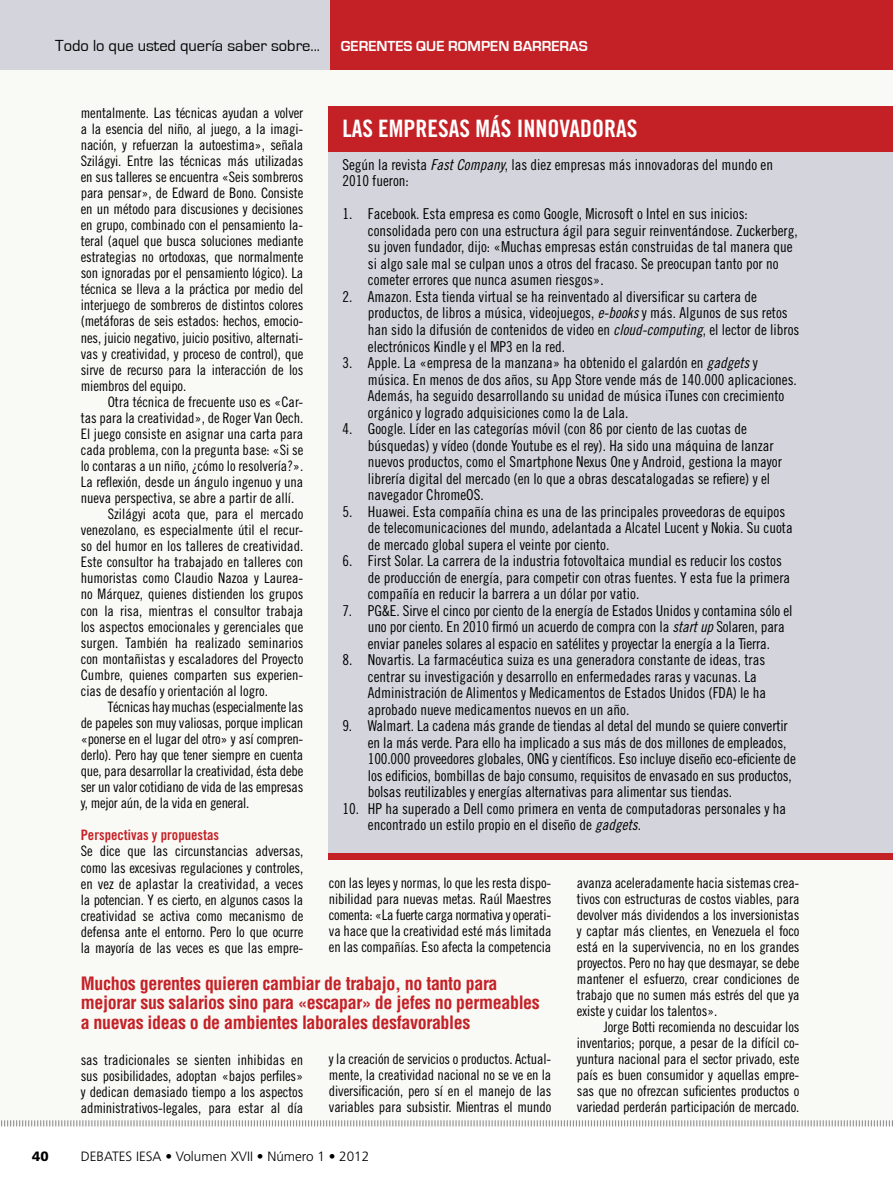
<style>
.page{position:relative;width:893px;height:1191px;background:#fff}
.page>*{position:absolute;margin:0;border:0;box-sizing:border-box;transform-origin:0 0}
.t1{font:24px "Trade Gothic Bold Cond Twenty";color:#fff}
.t2{font:700 condensed 18px/19.5px "Helvetica";letter-spacing:-.02em;color:#c42126}
.t3{font:16.5px "Eurostile";color:#000}
.t4{font:15px/16.5px "Trade Gothic Cond Eighteen";color:#000}
.t5{font:700 15px "Eurostile";color:#fff}
.t6{font:14.4px/16px "Trade Gothic Cond Eighteen";letter-spacing:-.01em;color:#000;text-align:justify}
.t7{font:14.4px "Trade Gothic Bold Cond Twenty";color:#c42126}
.t8{font:300 13.5px "Frutiger";color:#000}
.t9{font:900 13.5px "Frutiger";color:#000}
.s1{font-family:"Trade Gothic Cond Eighteen Obl"}
</style>
<div class="page">
<div style="left:0;top:0;width:893px;height:1126px;background:#f9f9f6"></div>
<div style="left:0;top:0;width:893px;height:69px;background:#d3d4dc"></div>
<div style="left:330px;top:0;width:563px;height:69px;background:#c42126"></div>
<svg style="left:1px;top:1120px;width:892px;height:7px"></svg>
<div style="left:329px;top:106px;width:564px;height:750px;background:#d3d4dc"></div>
<div style="left:329px;top:106px;width:564px;height:46px;background:#c42126"></div>
<div style="left:329px;top:853px;width:564px;height:6px;background:#c42126"></div>
<p class="t3" style="left:55px;top:37px;width:266px">Todo lo que usted quería saber sobre...</p>
<p class="t5" style="left:341px;top:38px;width:248px">GERENTES QUE ROMPEN BARRERAS</p>
<p class="t6" style="left:81px;top:104px;width:224px">mentalmente. Las técnicas ayudan a volver a la esencia del niño, al juego, a la imagi&shy;nación, y refuerzan la autoestima», señala Szilágyi. Entre las técnicas más utilizadas en sus talleres se encuentra «Seis sombreros para pensar», de Edward de Bono. Consiste en un método para discusiones y decisiones en grupo, combinado con el pensamiento la&shy;teral (aquel que busca soluciones mediante estrategias no ortodoxas, que normalmente son ignoradas por el pensamiento lógico). La técnica se lleva a la práctica por medio del interjuego de sombreros de distintos colores (metáforas de seis estados: hechos, emocio&shy;nes, juicio negativo, juicio positivo, alternati&shy;vas y creatividad, y proceso de control), que sirve de recurso para la interacción de los miembros del equipo.</p>
<p class="t6" style="left:108px;top:393px;width:197px">Otra técnica de frecuente uso es «Car-</p>
<p class="t6" style="left:81px;top:409px;width:224px">tas para la creatividad», de Roger Van Oech.</p>
<p class="t6" style="left:81px;top:425px;width:224px">El juego consiste en asignar una carta para</p>
<p class="t6" style="left:81px;top:441px;width:224px">cada problema, con la pregunta base: «Si se</p>
<p class="t6" style="left:81px;top:458px;width:224px">lo contaras a un niño, ¿cómo lo resolvería?».</p>
<p class="t6" style="left:81px;top:474px;width:224px">La reflexión, desde un ángulo ingenuo y una</p>
<p class="t6" style="left:81px;top:490px;width:215px">nueva perspectiva, se abre a partir de allí.</p>
<p class="t6" style="left:108px;top:506px;width:197px">Szilágyi acota que, para el mercado</p>
<p class="t6" style="left:81px;top:522px;width:224px">venezolano, es especialmente útil el recur-</p>
<p class="t6" style="left:81px;top:538px;width:224px">so del humor en los talleres de creatividad.</p>
<p class="t6" style="left:81px;top:554px;width:224px">Este consultor ha trabajado en talleres con</p>
<p class="t6" style="left:81px;top:570px;width:224px">humoristas como Claudio Nazoa y Laurea-</p>
<p class="t6" style="left:81px;top:586px;width:224px">no Márquez, quienes distienden los grupos</p>
<p class="t6" style="left:81px;top:602px;width:224px">con la risa, mientras el consultor trabaja</p>
<p class="t6" style="left:81px;top:618px;width:224px">los aspectos emocionales y gerenciales que</p>
<p class="t6" style="left:81px;top:634px;width:224px">surgen. También ha realizado seminarios</p>
<p class="t6" style="left:81px;top:650px;width:224px">con montañistas y escaladores del Proyecto</p>
<p class="t6" style="left:81px;top:666px;width:224px">Cumbre, quienes comparten sus experien-</p>
<p class="t6" style="left:81px;top:682px;width:189px">cias de desafío y orientación al logro.</p>
<p class="t6" style="left:108px;top:698px;width:197px">Técnicas hay muchas (especialmente las</p>
<p class="t6" style="left:81px;top:714px;width:224px">de papeles son muy valiosas, porque implican</p>
<p class="t6" style="left:81px;top:730px;width:224px">«ponerse en el lugar del otro» y así compren-</p>
<p class="t6" style="left:81px;top:747px;width:224px">derlo). Pero hay que tener siempre en cuenta</p>
<p class="t6" style="left:81px;top:763px;width:224px">que, para desarrollar la creatividad, ésta debe</p>
<p class="t6" style="left:81px;top:779px;width:224px">ser un valor cotidiano de vida de las empresas</p>
<p class="t6" style="left:81px;top:795px;width:170px">y, mejor aún, de la vida en general.</p>
<p class="t7" style="left:81px;top:826px;width:140px">PERSPECTIVAS Y PROPUESTAS</p>
<p class="t6" style="left:81px;top:843px;width:224px">Se dice que las circunstancias adversas, como las excesivas regulaciones y controles, en vez de aplastar la creatividad, a veces la potencian. Y es cierto, en algunos casos la creatividad se activa como mecanismo de defensa ante el entorno. Pero lo que ocurre la mayoría de las veces es que las empre-</p>
<h1 class="t1" style="left:342px;top:114px;width:296px">LAS EMPRESAS MÁS INNOVADORAS</h1>
<p class="t4" style="left:342px;top:156px;width:432px">Según la revista <span class="s1">Fast Company</span>, las diez empresas más innovadoras del mundo en<br>2010 fueron:</p>
<p class="t4" style="left:368px;top:206px;width:431px;text-indent:-26px">1. Facebook. Esta empresa es como Google, Microsoft o Intel en sus inicios: consolidada pero con una estructura ágil para seguir reinventándose. Zuckerberg, su joven fundador, dijo: «Muchas empresas están construidas de tal manera que si algo sale mal se culpan unos a otros del fracaso. Se preocupan tanto por no cometer errores que nunca asumen riesgos».</p>
<p class="t4" style="left:368px;top:288px;width:433px;text-indent:-26px">2. Amazon. Esta tienda virtual se ha reinventado al diversificar su cartera de productos, de libros a música, videojuegos, <span class="s1">e-books</span> y más. Algunos de sus retos han sido la difusión de contenidos de video en <span class="s1">cloud-computing</span>, el lector de libros electrónicos Kindle y el MP3 en la red.</p>
<p class="t4" style="left:368px;top:354px;width:430px;text-indent:-26px">3. Apple. La «empresa de la manzana» ha obtenido el galardón en <span class="s1">gadgets</span> y música. En menos de dos años, su App Store vende más de 140.000 aplicaciones.<br>Además, ha seguido desarrollando su unidad de música iTunes con crecimiento orgánico y logrado adquisiciones como la de Lala.</p>
<p class="t4" style="left:368px;top:420px;width:416px;text-indent:-26px">4. Google. Líder en las categorías móvil (con 86 por ciento de las cuotas de búsquedas) y vídeo (donde Youtube es el rey). Ha sido una máquina de lanzar nuevos productos, como el Smartphone Nexus One y Android, gestiona la mayor librería digital del mercado (en lo que a obras descatalogadas se refiere) y el navegador ChromeOS.</p>
<p class="t4" style="left:368px;top:503px;width:426px;text-indent:-26px">5. Huawei. Esta compañía china es una de las principales proveedoras de equipos de telecomunicaciones del mundo, adelantada a Alcatel Lucent y Nokia. Su cuota de mercado global supera el veinte por ciento.</p>
<p class="t4" style="left:368px;top:552px;width:424px;text-indent:-26px">6. First Solar. La carrera de la industria fotovoltaica mundial es reducir los costos de producción de energía, para competir con otras fuentes. Y esta fue la primera compañía en reducir la barrera a un dólar por vatio.</p>
<p class="t4" style="left:368px;top:602px;width:426px;text-indent:-26px">7. PG&amp;E. Sirve el cinco por ciento de la energía de Estados Unidos y contamina sólo el uno por ciento. En 2010 firmó un acuerdo de compra con la <span class="s1">start up</span> Solaren, para enviar paneles solares al espacio en satélites y proyectar la energía a la Tierra.</p>
<p class="t4" style="left:368px;top:651px;width:400px;text-indent:-26px">8. Novartis. La farmacéutica suiza es una generadora constante de ideas, tras centrar su investigación y desarrollo en enfermedades raras y vacunas. La Administración de Alimentos y Medicamentos de Estados Unidos (FDA) le ha aprobado nueve medicamentos nuevos en un año.</p>
<p class="t4" style="left:368px;top:717px;width:430px;text-indent:-26px">9. Walmart. La cadena más grande de tiendas al detal del mundo se quiere convertir en la más verde. Para ello ha implicado a sus más de dos millones de empleados, 100.000 proveedores globales, ONG y científicos. Eso incluye diseño eco-eficiente de los edificios, bombillas de bajo consumo, requisitos de envasado en sus productos, bolsas reutilizables y energías alternativas para alimentar sus tiendas.</p>
<p class="t4" style="left:368px;top:800px;width:420px;text-indent:-26px">10. HP ha superado a Dell como primera en venta de computadoras personales y ha encontrado un estilo propio en el diseño de <span class="s1">gadgets</span>.</p>
<p class="t6" style="left:329px;top:874px;width:224px">con las leyes y normas, lo que les resta dispo&shy;nibilidad para nuevas metas. Raúl Maestres comenta: «La fuerte carga normativa y operati&shy;va hace que la creatividad esté más limitada en las compañías. Eso afecta la competencia</p>
<p class="t6" style="left:577px;top:874px;width:224px">avanza aceleradamente hacia sistemas crea&shy;tivos con estructuras de costos viables, para devolver más dividendos a los inversionistas y captar más clientes, en Venezuela el foco está en la supervivencia, no en los grandes proyectos. Pero no hay que desmayar, se debe mantener el esfuerzo, crear condiciones de trabajo que no sumen más estrés del que ya existe y cuidar los talentos».</p>
<p class="t6" style="left:577px;top:1018px;width:224px;text-indent:27px">Jorge Botti recomienda no descuidar los inventarios; porque, a pesar de la difícil co&shy;yuntura nacional para el sector privado, este país es buen consumidor y aquellas empre&shy;sas que no ofrezcan suficientes productos o variedad perderán participación de mercado.</p>
<p class="t2" style="left:81px;top:973px;width:461px">Muchos gerentes quieren cambiar de trabajo, no tanto para mejorar sus salarios sino para «escapar» de jefes no permeables a nuevas ideas o de ambientes laborales desfavorables</p>
<p class="t6" style="left:329px;top:1050px;width:224px">y la creación de servicios o productos. Actual&shy;mente, la creatividad nacional no se ve en la diversificación, pero sí en el manejo de las variables para subsistir. Mientras el mundo</p>
<p class="t6" style="left:81px;top:1052px;width:224px">sas tradicionales se sienten inhibidas en sus posibilidades, adoptan «bajos perfiles» y dedican demasiado tiempo a los aspectos administrativos-legales, para estar al día</p>
<p class="t9" style="left:32px;top:1148px;width:18px">40</p>
<p class="t8" style="left:81px;top:1148px;width:290px">DEBATES IESA • Volumen XVII • Número 1 • 2012</p>
</div>
